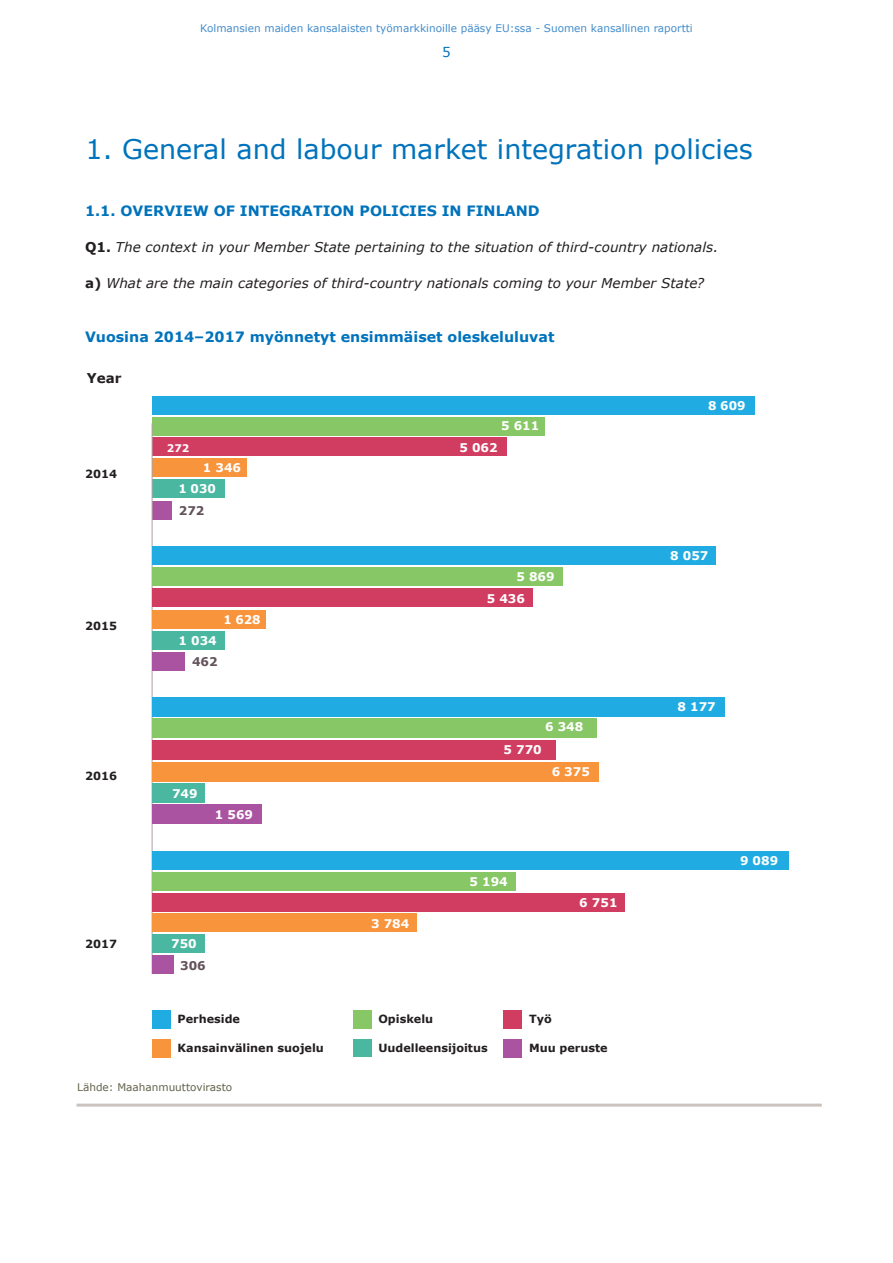
<style>
.page{position:relative;width:893px;height:1263px;background:#fff}
.page>*{position:absolute;margin:0;border:0;box-sizing:border-box;transform-origin:0 0}
.t1{font:27px "Verdana";color:#0073bc}
.t2{font:700 14.25px "Verdana";color:#0073bc}
.t3{font:italic 13.5px "Verdana";letter-spacing:.005em;color:#231f20}
.t4{font:700 13.5px "Verdana";color:#231f20}
.t5{font:13.5px "Verdana";color:#0073bc}
.t6{font:700 12px/22.5px "Verdana";color:#fff}
.t7{font:700 12px "Verdana";color:#63525b}
.t8{font:700 11.25px "Verdana";color:#231f20}
.t9{font:10.5px "Verdana";color:#448dcb}
.t10{font:10.5px "Verdana";color:#63624c}
.t11{font:700 10.5px "Verdana";color:#fff}
.s1{font-weight:700;font-style:normal}
</style>
<div class="page">
<hr style="left:77px;top:1103px;width:745px;height:3px;background:#cbc3c0">
<div style="left:152px;top:479px;width:72px;height:19px;background:#4ab7a1"></div>
<div style="left:152px;top:458px;width:94px;height:19px;background:#f7943c"></div>
<div style="left:152px;top:501px;width:19px;height:19px;background:#aa54a1"></div>
<div style="left:152px;top:417px;width:393px;height:19px;background:#87c765"></div>
<div style="left:152px;top:396px;width:602px;height:19px;background:#20ace3"></div>
<div style="left:152px;top:438px;width:354px;height:18px;background:#d13d61"></div>
<div style="left:504px;top:1010px;width:18px;height:18px;background:#d13d61"></div>
<div style="left:353px;top:1010px;width:18px;height:18px;background:#87c765"></div>
<div style="left:152px;top:1010px;width:18px;height:18px;background:#20ace3"></div>
<div style="left:353px;top:1039px;width:18px;height:18px;background:#4ab7a1"></div>
<div style="left:152px;top:1039px;width:18px;height:18px;background:#f7943c"></div>
<div style="left:504px;top:1039px;width:18px;height:18px;background:#aa54a1"></div>
<hr style="left:152px;top:423px;width:1px;height:551px;background:#afa39f">
<div style="left:152px;top:631px;width:72px;height:19px;background:#4ab7a1"></div>
<div style="left:152px;top:610px;width:114px;height:19px;background:#f7943c"></div>
<div style="left:152px;top:652px;width:33px;height:19px;background:#aa54a1"></div>
<div style="left:152px;top:588px;width:380px;height:19px;background:#d13d61"></div>
<div style="left:152px;top:567px;width:411px;height:19px;background:#87c765"></div>
<div style="left:152px;top:546px;width:564px;height:19px;background:#20ace3"></div>
<div style="left:152px;top:783px;width:52px;height:20px;background:#4ab7a1"></div>
<div style="left:152px;top:762px;width:446px;height:19px;background:#f7943c"></div>
<div style="left:152px;top:805px;width:110px;height:19px;background:#aa54a1"></div>
<div style="left:152px;top:740px;width:404px;height:19px;background:#d13d61"></div>
<div style="left:152px;top:719px;width:444px;height:19px;background:#87c765"></div>
<div style="left:152px;top:697px;width:572px;height:19px;background:#20ace3"></div>
<div style="left:152px;top:934px;width:53px;height:19px;background:#4ab7a1"></div>
<div style="left:152px;top:913px;width:265px;height:19px;background:#f7943c"></div>
<div style="left:152px;top:955px;width:22px;height:19px;background:#aa54a1"></div>
<div style="left:152px;top:892px;width:472px;height:19px;background:#d13d61"></div>
<div style="left:152px;top:872px;width:364px;height:18px;background:#87c765"></div>
<div style="left:152px;top:851px;width:636px;height:18px;background:#20ace3"></div>
<p class="t9" style="left:200px;top:22px;width:494px">Kolmansien maiden kansalaisten työmarkkinoille pääsy EU:ssa - Suomen kansallinen raportti</p>
<p class="t5" style="left:442px;top:44px;width:10px">5</p>
<h1 class="t1" style="left:86px;top:132px;width:669px">1. General and labour market integration policies</h1>
<p class="t2" style="left:85px;top:201px;width:456px">1.1. OVERVIEW OF INTEGRATION POLICIES IN FINLAND</p>
<p class="t3" style="left:85px;top:238px;width:635px"><span class="s1">Q1.</span> The context in your Member State pertaining to the situation of third-country nationals.</p>
<p class="t3" style="left:85px;top:274px;width:621px"><span class="s1">a)</span> What are the main categories of third-country nationals coming to your Member State?</p>
<p class="t2" style="left:85px;top:327px;width:471px">Vuosina 2014–2017 myönnetyt ensimmäiset oleskeluluvat</p>
<p class="t4" style="left:87px;top:368px;width:36px">Year</p>
<p class="t8" style="left:85px;top:466px;width:33px">2014</p>
<p class="t8" style="left:85px;top:618px;width:33px">2015</p>
<p class="t8" style="left:85px;top:767px;width:33px">2016</p>
<p class="t8" style="left:85px;top:936px;width:33px">2017</p>
<p class="t11" style="left:167px;top:441px;width:24px">272</p>
<p class="t6" style="left:179px;top:457px;width:64px;line-height:21.1px;text-indent:24px">1 346<br>1 030</p>
<p class="t7" style="left:179px;top:502px;width:27px">272</p>
<p class="t6" style="left:179px;top:629px;width:40px">1 034</p>
<p class="t6" style="left:223px;top:608px;width:39px">1 628</p>
<p class="t7" style="left:192px;top:653px;width:27px">462</p>
<p class="t6" style="left:172px;top:782px;width:27px">749</p>
<p class="t6" style="left:215px;top:803px;width:40px">1 569</p>
<p class="t6" style="left:171px;top:932px;width:27px">750</p>
<p class="t7" style="left:180px;top:957px;width:27px">306</p>
<p class="t6" style="left:371px;top:912px;width:39px">3 784</p>
<p class="t6" style="left:501px;top:415px;width:40px">5 611</p>
<p class="t6" style="left:459px;top:436px;width:40px">5 062</p>
<p class="t6" style="left:487px;top:565px;width:69px;text-indent:30px">5 869<br>5 436</p>
<p class="t6" style="left:545px;top:715px;width:40px">6 348</p>
<p class="t6" style="left:504px;top:738px;width:40px">5 770</p>
<p class="t6" style="left:552px;top:760px;width:40px">6 375</p>
<p class="t6" style="left:470px;top:870px;width:40px">5 194</p>
<p class="t6" style="left:579px;top:891px;width:40px">6 751</p>
<p class="t8" style="left:177px;top:1011px;width:64px">Perheside</p>
<p class="t8" style="left:378px;top:1010px;width:56px">Opiskelu</p>
<p class="t8" style="left:529px;top:1010px;width:24px">Työ</p>
<p class="t8" style="left:177px;top:1040px;width:148px">Kansainvälinen suojelu</p>
<p class="t8" style="left:378px;top:1040px;width:111px">Uudelleensijoitus</p>
<p class="t8" style="left:529px;top:1040px;width:80px">Muu peruste</p>
<p class="t10" style="left:77px;top:1081px;width:156px">Lähde: Maahanmuuttovirasto</p>
<p class="t6" style="left:708px;top:394px;width:39px">8 609</p>
<p class="t6" style="left:670px;top:544px;width:40px">8 057</p>
<p class="t6" style="left:677px;top:695px;width:40px">8 177</p>
<p class="t6" style="left:740px;top:849px;width:40px">9 089</p>
</div>
